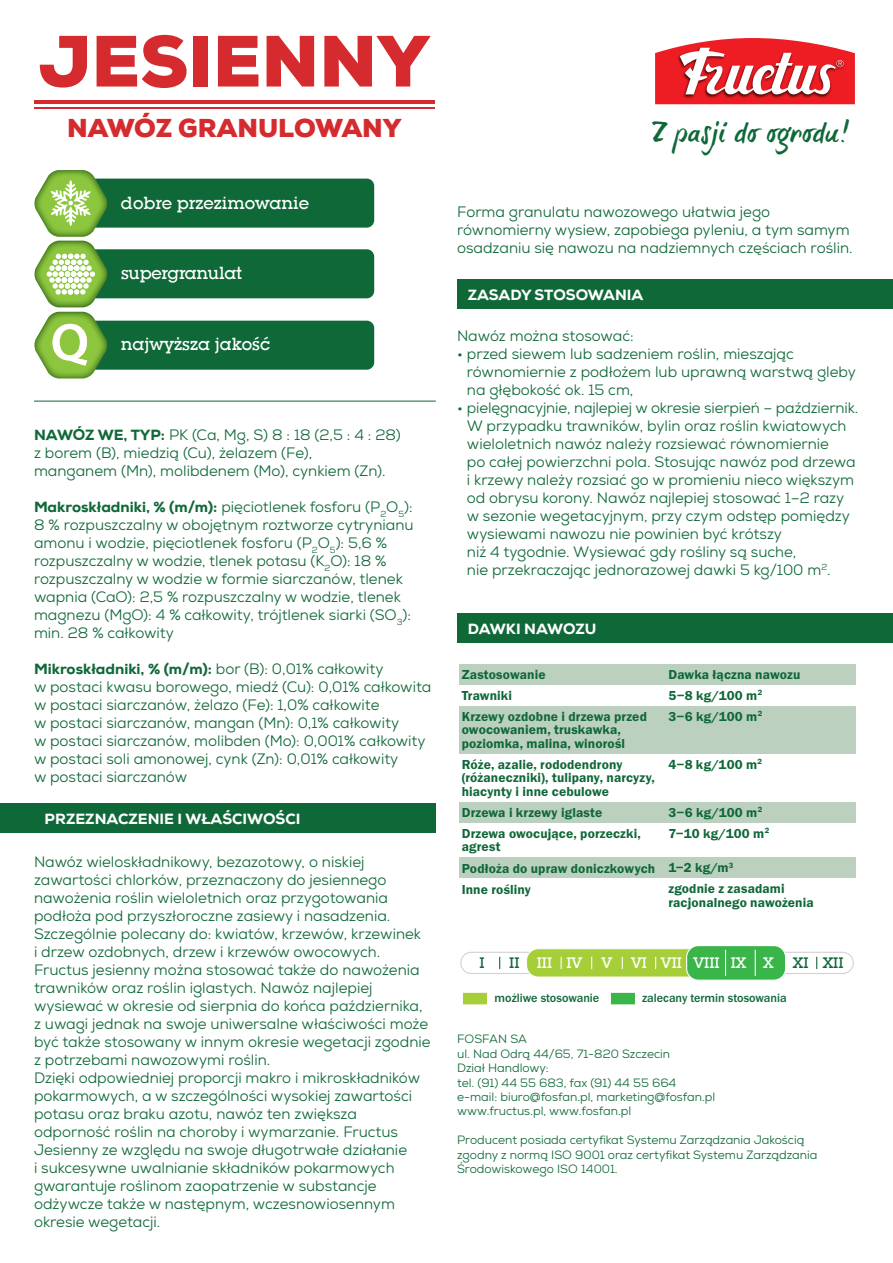
<style>
.page{position:relative;width:893px;height:1263px;background:#fff}
.page>*{position:absolute;margin:0;border:0;box-sizing:border-box;transform-origin:0 0}
.t1{font:900 70.2px "Nexa";color:#d52b2e}
.t2{font:27.75px "brush tip Terrence Pl";letter-spacing:-.01em;color:#0f6838}
.t3{font:900 25.05px "Nexa";color:#d52b2e}
.t4{font:500 18.15px "Lubalin Gra Itc TEE";color:#fff}
.t5{font:500 18.15px "Lubalin Gra Itc TEE";letter-spacing:-.02em;color:#fff}
.t6{font:500 15.75px "Lubalin Gra Itc TEE";color:#fff}
.t7{font:500 15.75px "Lubalin Gra Itc TEE";color:#0f6838}
.t8{font:15px/18px "Nexa";color:#0f6838}
.t9{font:800 15px "Nexa";color:#fff}
.t10{font:13.5px/21px "Franklin Gothic URW Dem";letter-spacing:.01em;color:#0f6838}
.t11{font:500 12.45px "Franklin Gothic URW";color:#0f6838}
.t12{font:12px/14.4px "Nexa";color:#0f6838}
.s1{font-weight:800}
.s2{color:#0f6838}
</style>
<div class="page">
<div style="left:0;top:803px;width:436px;height:30px;background:#0f6838"></div>
<div style="left:457px;top:279px;width:436px;height:30px;background:#0f6838"></div>
<div style="left:457px;top:614px;width:436px;height:29px;background:#0f6838"></div>
<svg style="left:655px;top:38px;width:200px;height:67px"></svg>
<hr style="left:34px;top:401px;width:402px;height:1px;background:#0f6838">
<hr style="left:34px;top:101px;width:401px;height:3px;background:#d52b2e">
<hr style="left:34px;top:108px;width:401px;height:1px;background:#d52b2e">
<div style="left:79px;top:249px;width:295px;height:49px;background:#0f6838;border-radius:7px"></div>
<div style="left:79px;top:321px;width:295px;height:49px;background:#0f6838;border-radius:7px"></div>
<div style="left:79px;top:179px;width:295px;height:49px;background:#0f6838;border-radius:7px"></div>
<svg style="left:34px;top:170px;width:74px;height:208px"></svg>
<div style="left:463px;top:993px;width:24px;height:11px;background:#a6ce39"></div>
<div style="left:611px;top:993px;width:24px;height:11px;background:#3ab54a"></div>
<div style="left:460px;top:952px;width:394px;height:22px;border:1px solid #d1d2d4;border-radius:11px"></div>
<svg style="left:499px;top:957px;width:1px;height:12px"></svg>
<svg style="left:816px;top:957px;width:1px;height:12px"></svg>
<div style="left:527px;top:949px;width:225px;height:28px;background:#a6ce39;border-radius:12px"></div>
<div style="left:526px;top:948px;width:226px;height:29px;border:1px solid #fff;border-radius:12px"></div>
<svg style="left:655px;top:957px;width:1px;height:12px"></svg>
<svg style="left:622px;top:957px;width:1px;height:12px"></svg>
<svg style="left:591px;top:957px;width:1px;height:12px"></svg>
<svg style="left:561px;top:957px;width:1px;height:12px"></svg>
<div style="left:687px;top:945px;width:99px;height:35px;background:#3ab54a;border-radius:12px"></div>
<div style="left:686px;top:945px;width:100px;height:36px;border:1px solid #fff;border-radius:12px"></div>
<svg style="left:725px;top:950px;width:1px;height:26px"></svg>
<svg style="left:755px;top:950px;width:1px;height:26px"></svg>
<div style="left:459px;top:664px;width:396px;height:21px;background:#bbd0bf"></div>
<div style="left:459px;top:802px;width:396px;height:21px;background:#bbd0bf"></div>
<div style="left:459px;top:857px;width:396px;height:21px;background:#bbd0bf"></div>
<div style="left:459px;top:706px;width:396px;height:48px;background:#bbd0bf"></div>
<h1 class="t1" style="left:39px;top:15px;width:392px">JESIENNY</h1>
<h3 class="t3" style="left:67px;top:112px;width:336px">NAWÓZ GRANULOWANY</h3>
<p class="t4" style="left:121px;top:192px;width:190px">dobre przezimowanie</p>
<p class="t5" style="left:121px;top:262px;width:122px">supergranulat</p>
<p class="t4" style="left:121px;top:334px;width:151px">najwyższa jakość</p>
<p class="t8" style="left:34px;top:426px;width:368px"><span class="s1">NAWÓZ WE, TYP:</span> PK (Ca, Mg, S) 8 : 18 (2,5 : 4 : 28) z borem (B), miedzią (Cu), żelazem (Fe),<br>manganem (Mn), molibdenem (Mo), cynkiem (Zn).</p>
<p class="t8" style="left:34px;top:498px;width:381px"><span class="s1">Makroskładniki, % (m/m):</span> pięciotlenek fosforu (P<sub>2</sub>O<sub>5</sub>):<br>8 % rozpuszczalny w obojętnym roztworze cytrynianu amonu i wodzie, pięciotlenek fosforu (P<sub>2</sub>O<sub>5</sub>): 5,6 % rozpuszczalny w wodzie, tlenek potasu (K<sub>2</sub>O): 18 % rozpuszczalny w wodzie w formie siarczanów, tlenek wapnia (CaO): 2,5 % rozpuszczalny w wodzie, tlenek magnezu (MgO): 4 % całkowity, trójtlenek siarki (SO<sub>3</sub>): min. 28 % całkowity</p>
<p class="t8" style="left:34px;top:660px;width:399px"><span class="s1">Mikroskładniki, % (m/m):</span> bor (B): 0,01% całkowity<br>w postaci kwasu borowego, miedź (Cu): 0,01% całkowita w postaci siarczanów, żelazo (Fe): 1,0% całkowite<br>w postaci siarczanów, mangan (Mn): 0,1% całkowity<br>w postaci siarczanów, molibden (Mo): 0,001% całkowity w postaci soli amonowej, cynk (Zn): 0,01% całkowity<br>w postaci siarczanów</p>
<p class="t9" style="left:45px;top:809px;width:257px">PRZEZNACZENIE I WŁAŚCIWOŚCI</p>
<p class="t8" style="left:34px;top:853px;width:398px">Nawóz wieloskładnikowy, bezazotowy, o niskiej zawartości chlorków, przeznaczony do jesiennego nawożenia roślin wieloletnich oraz przygotowania podłoża pod przyszłoroczne zasiewy i nasadzenia.<br>Szczególnie polecany do: kwiatów, krzewów, krzewinek<br>i drzew ozdobnych, drzew i krzewów owocowych.<br>Fructus jesienny można stosować także do nawożenia trawników oraz roślin iglastych. Nawóz najlepiej wysiewać w okresie od sierpnia do końca października, z uwagi jednak na swoje uniwersalne właściwości może być także stosowany w innym okresie wegetacji zgodnie z potrzebami nawozowymi roślin.<br>Dzięki odpowiedniej proporcji makro i mikroskładników pokarmowych, a w szczególności wysokiej zawartości potasu oraz braku azotu, nawóz ten zwiększa odporność roślin na choroby i wymarzanie. Fructus Jesienny ze względu na swoje długotrwałe działanie<br>i sukcesywne uwalnianie składników pokarmowych gwarantuje roślinom zaopatrzenie w substancje odżywcze także w następnym, wczesnowiosennym okresie wegetacji.</p>
<h2 class="t2" style="left:651px;top:115px;width:201px">Z pasji do ogrodu!</h2>
<p class="t8" style="left:457px;top:203px;width:397px">Forma granulatu nawozowego ułatwia jego równomierny wysiew, zapobiega pyleniu, a tym samym osadzaniu się nawozu na nadziemnych częściach roślin.</p>
<p class="t9" style="left:468px;top:285px;width:177px">ZASADY STOSOWANIA</p>
<p class="t8" style="left:457px;top:326px;width:178px">Nawóz można stosować:</p>
<p class="t8" style="left:467px;top:344px;width:390px;text-indent:-10px">• przed siewem lub sadzeniem roślin, mieszając równomiernie z podłożem lub uprawną warstwą gleby na głębokość ok. 15 cm,</p>
<p class="t8" style="left:467px;top:398px;width:393px;text-indent:-10px">• pielęgnacyjnie, najlepiej w okresie sierpień – październik.<br>W przypadku trawników, bylin oraz roślin kwiatowych wieloletnich nawóz należy rozsiewać równomiernie<br>po całej powierzchni pola. Stosując nawóz pod drzewa i krzewy należy rozsiać go w promieniu nieco większym od obrysu korony. Nawóz najlepiej stosować 1–2 razy w sezonie wegetacyjnym, przy czym odstęp pomiędzy wysiewami nawozu nie powinien być krótszy<br>niż 4 tygodnie. Wysiewać gdy rośliny są suche,<br>nie przekraczając jednorazowej dawki 5 kg/100 m<sup>2</sup>.</p>
<p class="t9" style="left:468px;top:619px;width:130px">DAWKI NAWOZU</p>
<p class="t10" style="left:462px;top:664px;width:187px">Zastosowanie<br>Trawniki<br>Krzewy ozdobne i drzewa przed</p>
<p class="t10" style="left:462px;top:723px;width:165px;line-height:13.5px">owocowaniem, truskawka, poziomka, malina, winorośl</p>
<p class="t10" style="left:462px;top:758px;width:195px;line-height:13.5px">Róże, azalie, rododendrony (różaneczniki), tulipany, narcyzy, hiacynty i inne cebulowe</p>
<p class="t10" style="left:462px;top:802px;width:181px">Drzewa i krzewy iglaste<br>Drzewa owocujące, porzeczki,</p>
<p class="t10" style="left:462px;top:837px;width:195px">agrest<br>Podłoża do upraw doniczkowych<br>Inne rośliny</p>
<p class="t10" style="left:668px;top:664px;width:133px">Dawka łączna nawozu<br>5−8 kg/100 m<sup>2<br></sup>3−6 kg/100 m<sup>2</sup></p>
<p class="t10" style="left:668px;top:754px;width:95px">4−8 kg/100 m<sup>2</sup></p>
<p class="t10" style="left:668px;top:802px;width:102px">3−6 kg/100 m<sup>2<br></sup>7−10 kg/100 m<sup>2</sup></p>
<p class="t10" style="left:668px;top:858px;width:118px">1−2 kg/m<sup>3<br></sup>zgodnie z zasadami</p>
<p class="t10" style="left:668px;top:892px;width:147px">racjonalnego nawożenia</p>
<p class="t7" style="left:479px;top:954px;width:7px">I</p>
<p class="t6" style="left:509px;top:954px;width:336px"><span class="s2">II</span> III IV V VI VII VIII IX X <span class="s2">XI XII</span></p>
<p class="t11" style="left:495px;top:990px;width:106px">możliwe stosowanie</p>
<p class="t11" style="left:642px;top:990px;width:146px">zalecany termin stosowania</p>
<p class="t12" style="left:457px;top:1032px;width:260px">FOSFAN SA<br>ul. Nad Odrą 44/65, 71-820 Szczecin<br>Dział Handlowy:<br>tel. (91) 44 55 683, fax (91) 44 55 664 e-mail: biuro@fosfan.pl, marketing@fosfan.pl www.fructus.pl, www.fosfan.pl</p>
<p class="t12" style="left:457px;top:1133px;width:362px">Producent posiada certyfikat Systemu Zarządzania Jakością zgodny z normą ISO 9001 oraz certyfikat Systemu Zarządzania<br>Środowiskowego ISO 14001.</p>
</div>
